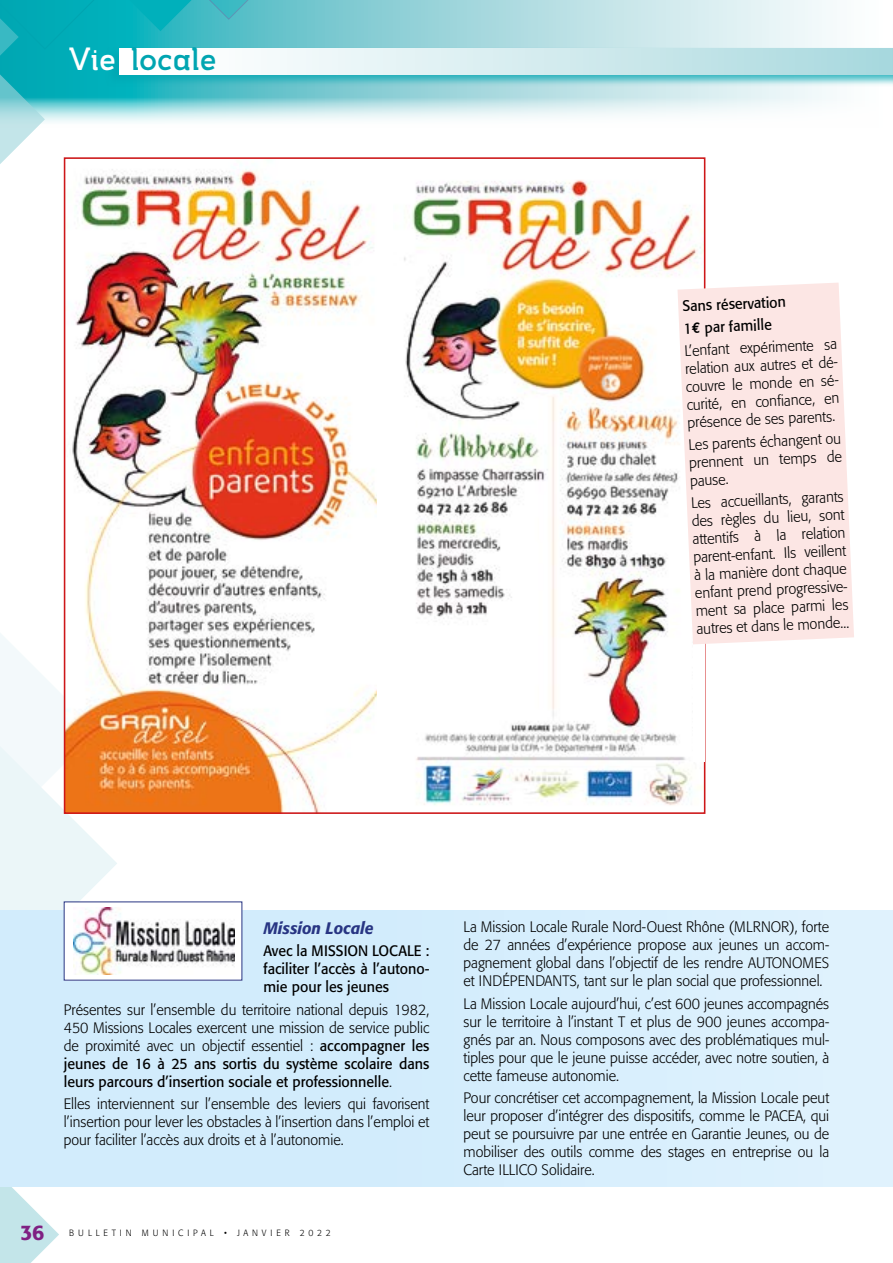
<style>
.page{position:relative;width:893px;height:1263px;background:#fff}
.page>*{position:absolute;margin:0;border:0;box-sizing:border-box;transform-origin:0 0}
.t1{font:30px "Musket";letter-spacing:-.01em;color:#00a5b1}
.t2{font:500 21px "Formata";color:#7f2082}
.t3{font:italic 500 16.5px "Formata";color:#283583;scale:.95 1}
.t4{font:300 15px/18px "Formata";color:#000;text-align:justify;scale:.95 1}
.t5{font:15px/18px "Formata";color:#000;text-align:justify;scale:.95 1}
.t6{font:300 9px "Formata";letter-spacing:.45em;color:#000;scale:.95 1}
.s1{color:#fff}
.s2{font-family:"Euro Mono";font-weight:700}
.s3{font-weight:300}
.s4{font-weight:400}
</style>
<div class="page">
<svg style="left:0;top:587px;width:117px;height:323px"></svg>
<svg style="left:0;top:1186px;width:59px;height:77px"></svg>
<svg style="left:0;top:0;width:847px;height:122px;background:#aadee3"></svg>
<div style="left:106px;top:47px;width:787px;height:39px;background:#00a5b1;opacity:.75"></div>
<div style="left:119px;top:49px;width:774px;height:25px;background:linear-gradient(to right,#fff,#a9d9de)"></div>
<svg style="left:129px;top:0;width:168px;height:31px;background:#3ab9c3"></svg>
<div style="left:0;top:0;width:108px;height:56px;background:#00acb7"></div>
<svg style="left:0;top:62px;width:45px;height:102px"></svg>
<svg style="left:892px;top:47px;width:1px;height:39px"></svg>
<div style="left:0;top:910px;width:893px;height:276px;background:#d4edfc"></div>
<div style="left:64px;top:902px;width:178px;height:78px;background:#fff"></div>
<img style="left:73px;top:907px;width:162px;height:68px">
<img style="left:67px;top:169px;width:309px;height:642px">
<img style="left:404px;top:180px;width:298px;height:625px">
<div style="left:693px;top:537px;width:11px;height:225px;background:#fff"></div>
<svg style="left:677px;top:283px;width:177px;height:361px;background:#fce8e6"></svg>
<h1 class="t1" style="left:68px;top:41px;width:150px"><span class="s1">Vie</span> locale</h1>
<p class="t5" style="left:681px;top:295px;width:162px;line-height:22.4px;text-align:left;rotate:-3deg">Sans réservation<br>1<span class="s2">€</span> par famille<br><span class="s3">L’enfant expérimente sa</span></p>
<p class="t4" style="left:684px;top:360px;width:166px;text-align:left;rotate:-3deg">relation aux autres et dé&shy;couvre le monde en sé&shy;curité, en confi ance, en présence de ses parents.</p>
<p class="t4" style="left:688px;top:437px;width:163px;rotate:-3deg">Les parents échangent ou prennent un temps de pause.</p>
<p class="t4" style="left:689px;top:495px;width:166px;text-align:left;rotate:-3deg">Les accueillants, garants des règles du lieu, sont attentifs à la relation parent-enfant. Ils veillent à la manière dont chaque enfant prend progressive&shy;ment sa place parmi les autres et dans le monde...</p>
<p class="t3" style="left:264px;top:918px;width:117px">Mission Locale</p>
<p class="t5" style="left:264px;top:942px;width:176px">Avec la MISSION LOCALE : faciliter l’accès à l’autono&shy;mie pour les jeunes</p>
<p class="t4" style="left:64px;top:1000px;width:386px">Présentes sur l’ensemble du territoire national depuis 1982, 450 Missions Locales exercent une mission de service public de proximité avec un objectif essentiel : <span class="s4">accompagner les jeunes de 16 à 25 ans sortis du système scolaire dans leurs parcours d’insertion sociale et professionnelle</span>.</p>
<p class="t4" style="left:64px;top:1095px;width:386px">Elles interviennent sur l’ensemble des leviers qui favorisent l’insertion pour lever les obstacles à l’insertion dans l’emploi et pour faciliter l’accès aux droits et à l’autonomie.</p>
<h2 class="t2" style="left:20px;top:1219px;width:26px">36</h2>
<p class="t6" style="left:69px;top:1228px;width:277px">BULLETIN MUNICIPAL • JANVIER 2022</p>
<p class="t4" style="left:463px;top:918px;width:386px">La Mission Locale Rurale Nord-Ouest Rhône (MLRNOR), forte de 27 années d’expérience propose aux jeunes un accom&shy;pagnement global dans l’objectif de les rendre AUTONOMES et INDÉPENDANTS, tant sur le plan social que professionnel.</p>
<p class="t4" style="left:463px;top:994px;width:386px">La Mission Locale aujourd’hui, c’est 600 jeunes accompagnés sur le territoire à l’instant T et plus de 900 jeunes accompa&shy;gnés par an. Nous composons avec des problématiques mul&shy;tiples pour que le jeune puisse accéder, avec notre soutien, à cette fameuse autonomie.</p>
<p class="t4" style="left:463px;top:1089px;width:386px">Pour concrétiser cet accompagnement, la Mission Locale peut leur proposer d’intégrer des dispositifs, comme le PACEA, qui peut se poursuivre par une entrée en Garantie Jeunes, ou de mobiliser des outils comme des stages en entreprise ou la Carte ILLICO Solidaire.</p>
</div>
